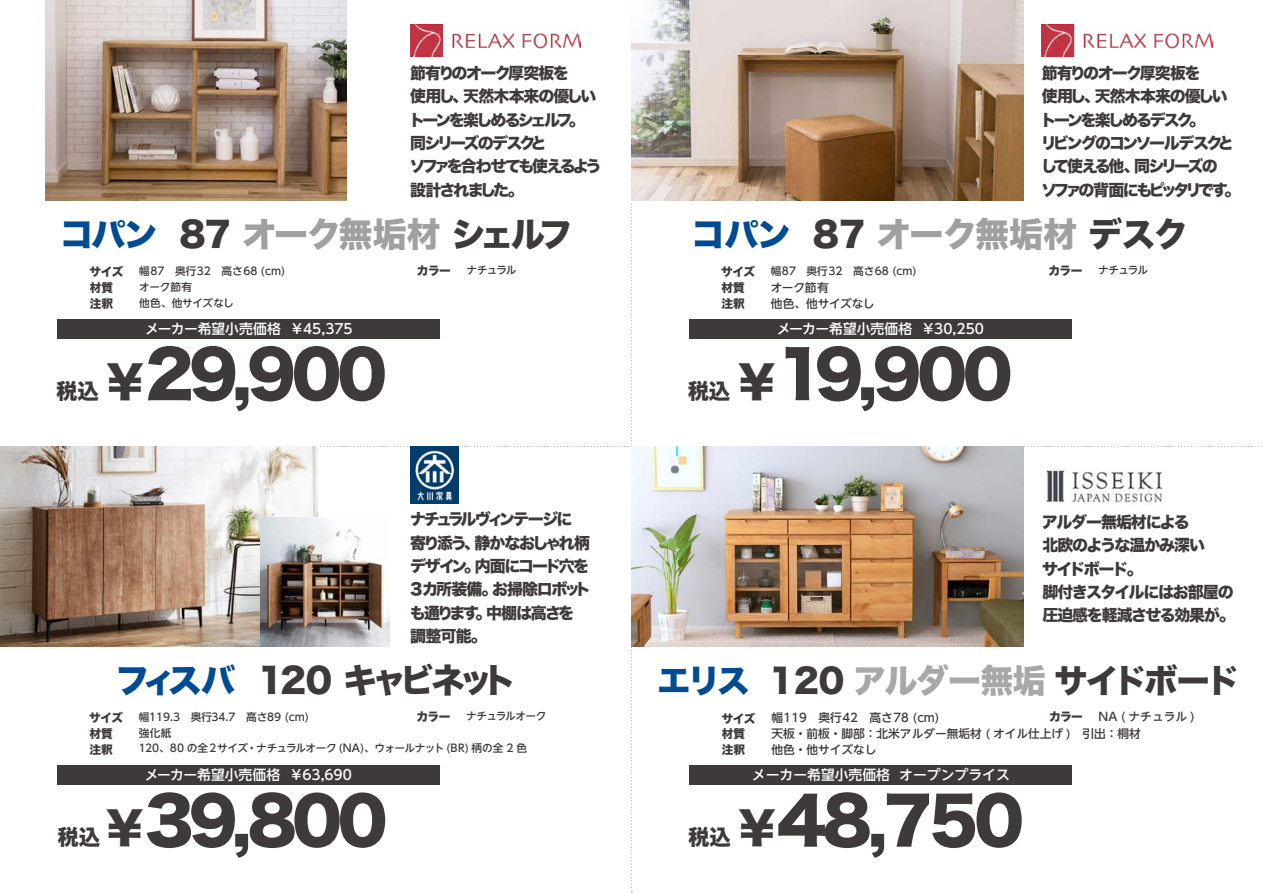
<style>
.page{position:relative;width:1263px;height:893px;background:#fff}
.page>*{position:absolute;margin:0;border:0;box-sizing:border-box;transform-origin:0 0}
.t1{font:63.75px "Hira Kaku Std W8";letter-spacing:-.065em;color:#3e3a39}
.t2{font:34.05px "Hira Kaku Std W8";letter-spacing:-.075em;color:#3e3a39}
.t3{font:34.05px "Hira Kaku Std W8";letter-spacing:-.03em;color:#9fa0a0}
.t4{font:34.05px "Hira Kaku Std W8";letter-spacing:-.16em;color:#3e3a39}
.t5{font:33px "Hira Kaku Std W8";letter-spacing:-.045em;color:#3e3a39}
.t6{font:15.9px/23.4px "Hira Kaku Std W8";letter-spacing:-.115em;color:#3e3a39}
.t7{font:15.9px/23.4px "Hira Kaku Std W8";letter-spacing:-.075em;color:#3e3a39}
.t8{font:500 13.8px "MJSUD Shin Go NT";color:#fff}
.t9{font:500 11.7px/15.9px "MJSUD Shin Go NT";color:#3e3a39}
.t10{font:11.7px/15.9px "Hira Kaku Std W8";letter-spacing:-.04em;color:#3e3a39}
.t11{font:500 10.65px/15.9px "MJSUD Shin Go NT";letter-spacing:-.01em;color:#3e3a39}
.t12{font:500 10.65px/14.9px "MJSUD Shin Go NT";letter-spacing:-.045em;color:#3e3a39}
.t13{font:500 10.65px "MJSUD Shin Go NT";letter-spacing:-.06em;color:#3e3a39}
.s1{color:#004b91}
.s2{color:#9fa0a0}
.s3{color:#3e3a39}
.s4{font-size:21.3px}
.s5{font-size:44.7px}
.s6{color:#a8a8a8}
</style>
<div class="page">
<img style="left:46px;top:0;width:300px;height:200px">
<div style="left:58px;top:319px;width:382px;height:19px;background:#3e3a39"></div>
<img style="left:410px;top:24px;width:171px;height:33px">
<img style="left:631px;top:0;width:392px;height:200px">
<div style="left:689px;top:319px;width:383px;height:19px;background:#3e3a39"></div>
<img style="left:1042px;top:24px;width:170px;height:33px">
<img style="left:631px;top:446px;width:392px;height:201px">
<div style="left:689px;top:766px;width:383px;height:19px;background:#3e3a39"></div>
<img style="left:1046px;top:469px;width:117px;height:35px">
<img style="left:0;top:446px;width:317px;height:201px">
<div style="left:57px;top:766px;width:383px;height:19px;background:#3e3a39"></div>
<img style="left:410px;top:446px;width:49px;height:58px">
<img style="left:261px;top:518px;width:129px;height:129px">
<p class="t6" style="left:409px;top:62px;width:194px">節有りのオーク厚突板を<br>使用し、天然木本来の優しいトーンを楽しめるシェルフ。同シリーズのデスクと<br>ソファを合わせても使えるよう設計されました。</p>
<h2 class="t2" style="left:60px;top:215px;width:514px"><span class="s1">コパン</span> 87 <span class="s2">オーク無垢材</span> シェルフ</h2>
<p class="t10" style="left:90px;top:280px;width:25px">材質注釈</p>
<p class="t10" style="left:417px;top:263px;width:35px">カラー</p>
<p class="t10" style="left:90px;top:264px;width:35px">サイズ</p>
<p class="t11" style="left:139px;top:263px;width:147px">幅87　奥行32　高さ68 (cm)</p>
<p class="t11" style="left:467px;top:262px;width:51px">ナチュラル</p>
<p class="t11" style="left:139px;top:279px;width:96px">オーク節有<br>他色、他サイズなし</p>
<p class="t6" style="left:1040px;top:62px;width:201px">節有りのオーク厚突板を<br>使用し、天然木本来の優しいトーンを楽しめるデスク。<br>リビングのコンソールデスクとして使える他、同シリーズの<br>ソファの背面にもピッタリです。</p>
<h2 class="t3" style="left:691px;top:215px;width:498px"><span class="s1">コパン</span> <span class="s3">87</span> オーク無垢材 <span class="s3">デスク</span></h2>
<p class="t10" style="left:721px;top:280px;width:25px">材質注釈</p>
<p class="t10" style="left:1048px;top:263px;width:35px">カラー</p>
<p class="t10" style="left:721px;top:264px;width:35px">サイズ</p>
<p class="t11" style="left:771px;top:263px;width:147px">幅87　奥行32　高さ68 (cm)</p>
<p class="t11" style="left:1098px;top:262px;width:51px">ナチュラル</p>
<p class="t9" style="left:771px;top:279px;width:105px">オーク節有<br>他色、他サイズなし</p>
<p class="t8" style="left:145px;top:319px;width:209px">メーカー希望小売価格 ￥45,375</p>
<h1 class="t1" style="left:56px;top:339px;width:332px"><span class="s4">税込</span> <span class="s5">¥</span>29,900</h1>
<p class="t8" style="left:777px;top:319px;width:209px">メーカー希望小売価格 ￥30,250</p>
<h1 class="t1" style="left:688px;top:339px;width:326px"><span class="s4">税込</span> <span class="s5">¥</span>19,900</h1>
<p class="t6" style="left:410px;top:508px;width:182px">ナチュラルヴィンテージに寄り添う、静かなおしゃれ柄デザイン。内面にコード穴を<br>3カ所装備。お掃除ロボットも通ります。中棚は高さを調整可能。</p>
<h2 class="t4" style="left:116px;top:661px;width:402px"><span class="s1">フィスバ</span> 120 キャビネット</h2>
<p class="t10" style="left:89px;top:710px;width:35px">サイズ</p>
<p class="t11" style="left:139px;top:709px;width:172px">幅119.3　奥行34.7　高さ89 (cm)</p>
<p class="t10" style="left:416px;top:709px;width:35px">カラー</p>
<p class="t12" style="left:139px;top:726px;width:390px">強化紙<br>120、80 の全２サイズ・ナチュラルオーク (NA)、ウォールナット (BR) 柄の全 2 色</p>
<p class="t13" style="left:466px;top:709px;width:82px">ナチュラルオーク</p>
<p class="t10" style="left:89px;top:726px;width:25px">材質注釈</p>
<p class="t7" style="left:1042px;top:510px;width:195px">アルダー無垢材による<br>北欧のような温かみ深い<br>サイドボード。<br>脚付きスタイルにはお部屋の圧迫感を軽減させる効果が。</p>
<h3 class="t5" style="left:657px;top:662px;width:584px"><span class="s1">エリス</span> 120 <span class="s6">アルダー無垢</span> サイドボード</h3>
<p class="t10" style="left:722px;top:726px;width:25px">材質注釈</p>
<p class="t10" style="left:1049px;top:709px;width:35px">カラー</p>
<p class="t9" style="left:771px;top:726px;width:371px">天板・前板・脚部：北米アルダー無垢材 ( オイル仕上げ )　引出：桐材他色・他サイズなし</p>
<p class="t10" style="left:722px;top:711px;width:35px">サイズ</p>
<p class="t9" style="left:771px;top:709px;width:170px">幅119　奥行42　高さ78 (cm)</p>
<p class="t9" style="left:1098px;top:709px;width:97px">NA ( ナチュラル )</p>
<p class="t8" style="left:145px;top:765px;width:209px">メーカー希望小売価格 ￥63,690</p>
<h1 class="t1" style="left:58px;top:785px;width:331px"><span class="s4">税込</span> <span class="s5">¥</span>39,800</h1>
<p class="t8" style="left:752px;top:765px;width:259px">メーカー希望小売価格 オープンプライス</p>
<h1 class="t1" style="left:688px;top:785px;width:337px"><span class="s4">税込</span> <span class="s5">¥</span>48,750</h1>
</div>
